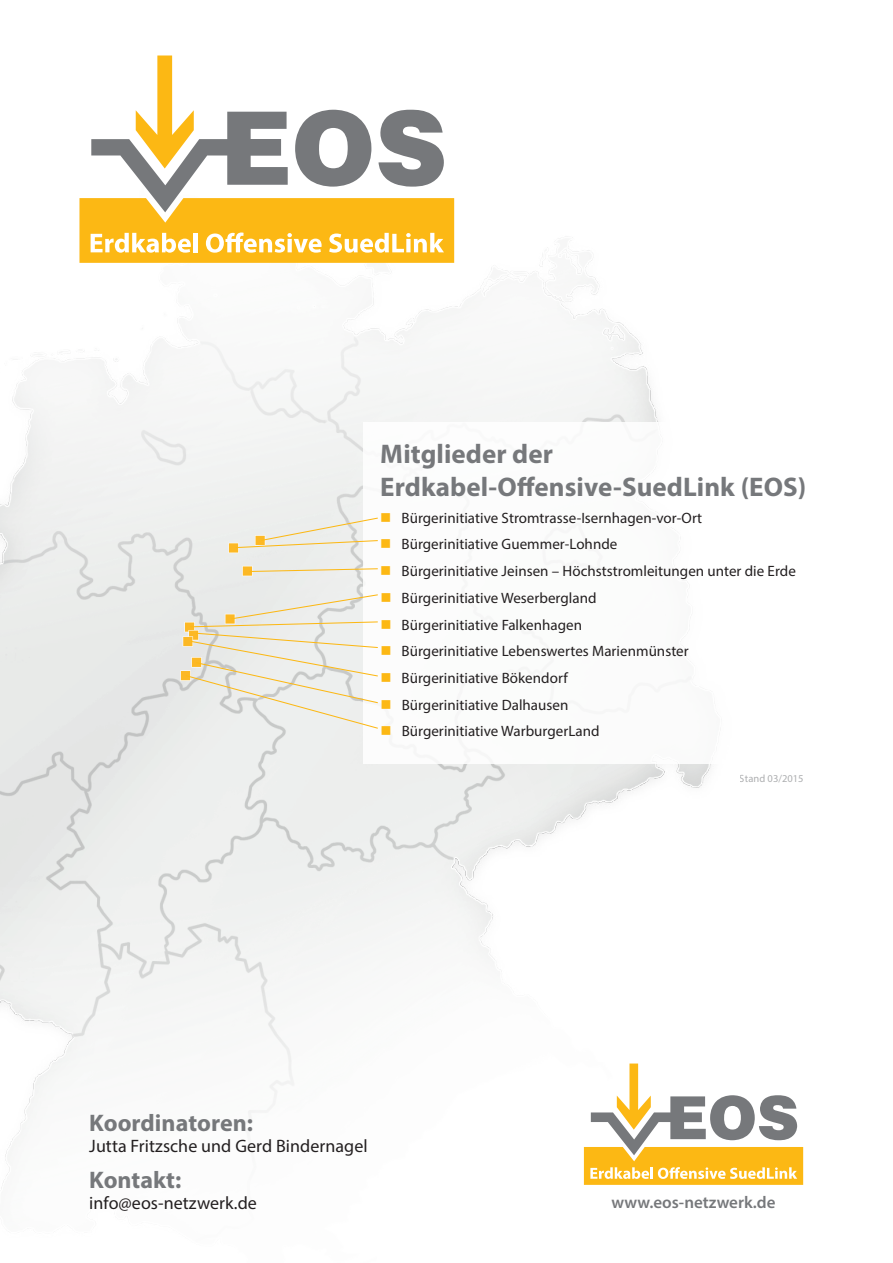
<style>
.page{position:relative;width:893px;height:1263px;background:#fff}
.page>*{position:absolute;margin:0;border:0;box-sizing:border-box;transform-origin:0 0}
.t1{font:700 27px/32.4px "Myriad Pro";letter-spacing:.005em;color:#76787b}
.t2{font:700 24px "Myriad Pro";letter-spacing:.005em;color:#76787b}
.t3{font:18px "Myriad Pro";letter-spacing:.005em;color:#231f20}
.t4{font:600 16.95px "Myriad Pro";color:#76787b}
.t5{font:15px "Myriad Pro";letter-spacing:.005em;color:#231f20}
.t6{font:10.5px "Myriad Pro";letter-spacing:.005em;color:#76787b}
.s1{color:#fcb814}
</style>
<div class="page">
<img style="left:0;top:198px;width:804px;height:991px">
<div style="left:363px;top:422px;width:530px;height:341px;background:#fff"></div>
<svg style="left:235px;top:517px;width:143px;height:32px;background:#eeeadc"></svg>
<svg style="left:249px;top:568px;width:129px;height:4px"></svg>
<svg style="left:185px;top:594px;width:193px;height:135px;background:#ebe8de"></svg>
<svg style="left:79px;top:55px;width:375px;height:208px"></svg>
<h1 class="t1" style="left:380px;top:437px;width:428px">Mitglieder der<br>Erdkabel-Offensive-SuedLink (EOS)</h1>
<p class="t5" style="left:380px;top:508px;width:323px"><span class="s1">■</span> Bürgerinitiative Stromtrasse-Isernhagen-vor-Ort</p>
<p class="t5" style="left:380px;top:535px;width:239px"><span class="s1">■</span> Bürgerinitiative Guemmer-Lohnde</p>
<p class="t5" style="left:380px;top:562px;width:417px"><span class="s1">■</span> Bürgerinitiative Jeinsen – Höchststromleitungen unter die Erde</p>
<p class="t5" style="left:380px;top:588px;width:218px"><span class="s1">■</span> Bürgerinitiative Weserbergland</p>
<p class="t5" style="left:380px;top:615px;width:203px"><span class="s1">■</span> Bürgerinitiative Falkenhagen</p>
<p class="t5" style="left:380px;top:642px;width:310px"><span class="s1">■</span> Bürgerinitiative Lebenswertes Marienmünster</p>
<p class="t5" style="left:380px;top:669px;width:189px"><span class="s1">■</span> Bürgerinitiative Bökendorf</p>
<p class="t5" style="left:380px;top:695px;width:190px"><span class="s1">■</span> Bürgerinitiative Dalhausen</p>
<p class="t5" style="left:380px;top:722px;width:221px"><span class="s1">■</span> Bürgerinitiative WarburgerLand</p>
<p class="t6" style="left:740px;top:772px;width:65px">Stand 03/2015</p>
<h2 class="t2" style="left:89px;top:1107px;width:165px">Koordinatoren:</h2>
<p class="t3" style="left:89px;top:1135px;width:280px">Jutta Fritzsche und Gerd Bindernagel</p>
<h2 class="t2" style="left:89px;top:1164px;width:94px">Kontakt:</h2>
<p class="t3" style="left:89px;top:1192px;width:169px">info@eos-netzwerk.de</p>
<p class="t4" style="left:611px;top:1192px;width:166px">www.eos-netzwerk.de</p>
</div>
